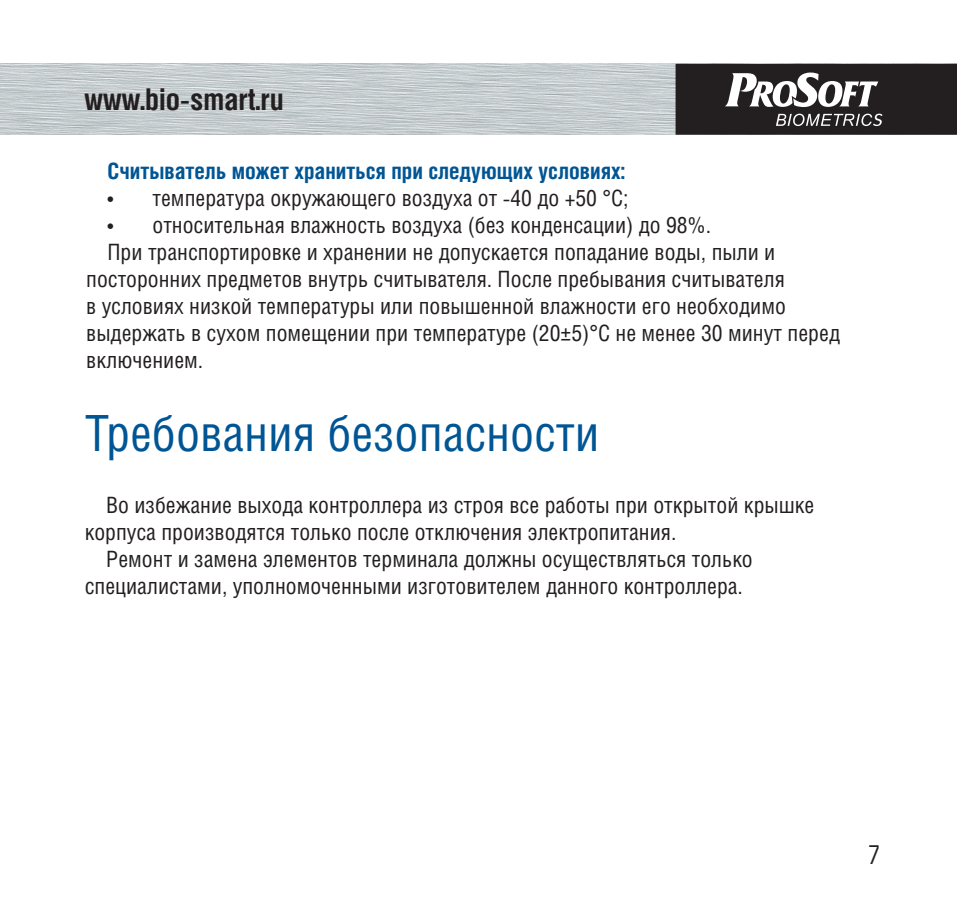
<style>
.page{position:relative;width:957px;height:922px;background:#fff}
.page>*{position:absolute;margin:0;border:0;box-sizing:border-box;transform-origin:0 0}
.t1{font:50px "Helios Cond";color:#005594}
.t2{font:700 30px "Helios Cond";color:#231f20}
.t3{font:25px "Europe Cond";color:#231f20}
.t4{font:22.5px/27px "Helios Cond";color:#231f20}
.t5{font:700 22.5px "Helios Cond";color:#005594}
</style>
<div class="page">
<img style="left:0;top:64px;width:675px;height:71px">
<svg style="left:675px;top:64px;width:282px;height:71px;background:#423f40"></svg>
<h2 class="t2" style="left:84px;top:81px;width:201px">www.bio-smart.ru</h2>
<p class="t5" style="left:107px;top:157px;width:519px">Считыватель может храниться при следующих условиях:</p>
<p class="t4" style="left:107px;top:184px;width:523px">• температура окружающего воздуха от -40 до +50 °С;</p>
<p class="t4" style="left:107px;top:211px;width:605px">• относительная влажность воздуха (без конденсации) до 98%.</p>
<p class="t4" style="left:86px;top:238px;width:755px;text-indent:21px">При транспортировке и хранении не допускается попадание воды, пыли и посторонних предметов внутрь считывателя. После пребывания считывателя<br>в условиях низкой температуры или повышенной влажности его необходимо выдержать в сухом помещении при температуре (20±5)°С не менее 30 минут перед включением.</p>
<p class="t1" style="left:85px;top:403px;width:516px">Требования безопасности</p>
<p class="t4" style="left:85px;top:491px;width:731px;text-indent:21px">Во избежание выхода контроллера из строя все работы при открытой крышке корпуса производятся только после отключения электропитания.</p>
<p class="t4" style="left:85px;top:545px;width:669px;text-indent:21px">Ремонт и замена элементов терминала должны осуществляться только специалистами, уполномоченными изготовителем данного контроллера.</p>
<p class="t3" style="left:868px;top:839px;width:14px">7</p>
</div>
